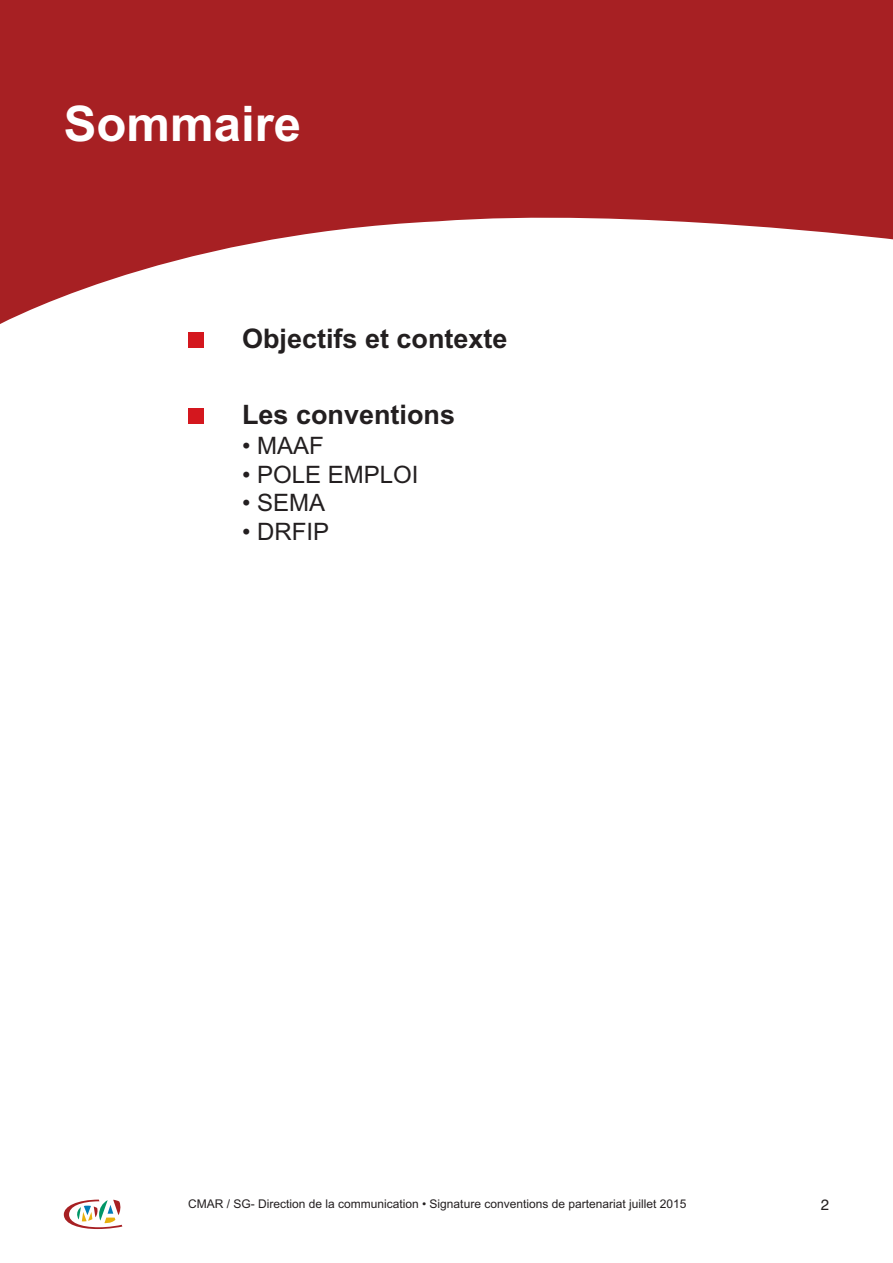
<style>
.page{position:relative;width:893px;height:1263px;background:#fff}
.page>*{position:absolute;margin:0;border:0;box-sizing:border-box;transform-origin:0 0}
.t1{font:700 49.05px "Arial";color:#fff}
.t2{font:700 27px "Arial";color:#231f20}
.t3{font:24px "Arial";color:#231f20}
.t4{font:15px "Helvetica";color:#231f20}
.t5{font:12px "Arial";color:#231f20}
</style>
<div class="page">
<svg style="left:0;top:0;width:893px;height:324px;fill:#a72023"></svg>
<svg style="left:64px;top:1199px;width:58px;height:30px"></svg>
<div style="left:188px;top:332px;width:16px;height:16px;background:#d4171e"></div>
<div style="left:188px;top:408px;width:16px;height:16px;background:#d4171e"></div>
<h1 class="t1" style="left:64px;top:95px;width:239px">Sommaire</h1>
<h2 class="t2" style="left:242px;top:323px;width:267px">Objectifs et contexte</h2>
<h2 class="t2" style="left:242px;top:399px;width:215px">Les conventions</h2>
<h3 class="t3" style="left:242px;top:432px;width:83px">• MAAF</h3>
<h3 class="t3" style="left:242px;top:460px;width:178px">• POLE EMPLOI</h3>
<h3 class="t3" style="left:242px;top:489px;width:85px">• SEMA</h3>
<h3 class="t3" style="left:242px;top:518px;width:89px">• DRFIP</h3>
<p class="t5" style="left:188px;top:1197px;width:500px">CMAR / SG- Direction de la communication • Signature conventions de partenariat juillet 2015</p>
<p class="t4" style="left:821px;top:1196px;width:10px">2</p>
</div>
